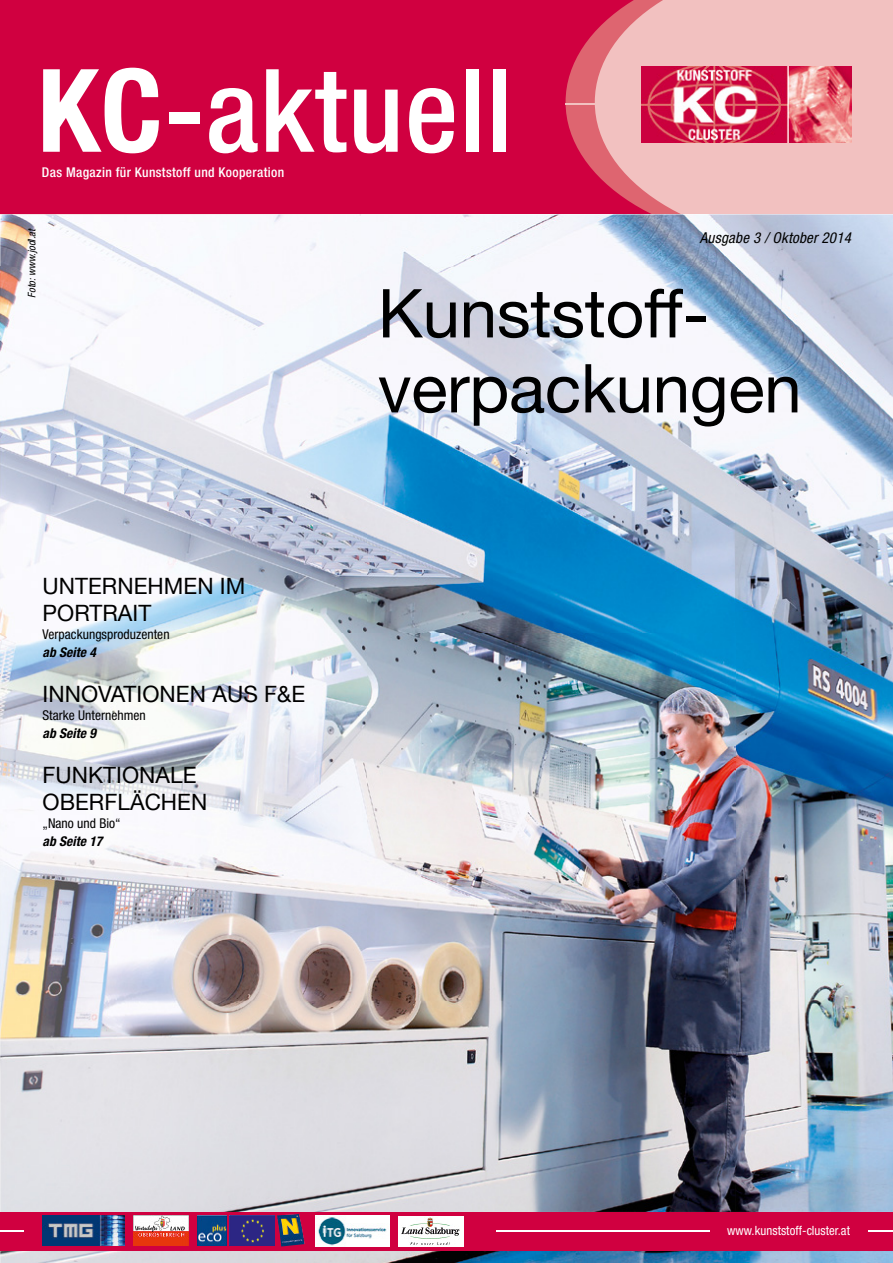
<style>
.page{position:relative;width:893px;height:1263px;background:#fff}
.page>*{position:absolute;margin:0;border:0;box-sizing:border-box;transform-origin:0 0}
.t1{font:500 condensed 115.5px "Helvetica Neue";letter-spacing:.01em;color:#fff}
.t2{font:67.5px/75px "Helvetica Neue";letter-spacing:-.005em;color:#000}
.t3{font:22.5px/27px "Helvetica Neue";letter-spacing:.005em;color:#000}
.t4{font:italic condensed 15px "Helvetica Neue";letter-spacing:.015em;color:#000}
.t5{font:condensed 13.5px "Helvetica Neue";letter-spacing:.005em;color:#000}
.t6{font:500 condensed 13.5px "Helvetica Neue";letter-spacing:.025em;color:#fff}
.t7{font:italic 700 condensed 13.5px "Helvetica Neue";letter-spacing:.005em;color:#000}
.t8{font:condensed 12.75px "Helvetica Neue";letter-spacing:.005em;color:#fff}
.t9{font:italic condensed 10.5px "Helvetica Neue";color:#000}
.s1{font-weight:700}
</style>
<div class="page">
<div style="left:0;top:0;width:893px;height:215px;background:#d00040"></div>
<svg style="left:566px;top:32px;width:29px;height:141px;fill:#de6570"></svg>
<svg style="left:595px;top:0;width:298px;height:214px;background:#efb3b5"></svg>
<img style="left:642px;top:66px;width:210px;height:77px">
<hr style="left:565px;top:104px;width:30px;height:1px;background:#f2c1c0">
<img style="left:0;top:214px;width:893px;height:1049px">
<div style="left:0;top:1212px;width:893px;height:38px;background:#d00040"></div>
<hr style="left:0;top:1230px;width:893px;height:1px;background:#fff">
<div style="left:24px;top:1215px;width:471px;height:30px;background:#d00040"></div>
<div style="left:710px;top:1225px;width:157px;height:12px;background:#d00040"></div>
<img style="left:197px;top:1216px;width:30px;height:29px">
<img style="left:277px;top:1214px;width:28px;height:32px">
<img style="left:43px;top:1216px;width:82px;height:30px">
<img style="left:134px;top:1215px;width:54px;height:31px">
<div style="left:398px;top:1216px;width:65px;height:30px;background:#fff"></div>
<img style="left:401px;top:1217px;width:58px;height:28px">
<img style="left:229px;top:1215px;width:46px;height:30px">
<img style="left:316px;top:1216px;width:73px;height:30px">
<h1 class="t1" style="left:37px;top:42px;width:476px"><span class="s1">KC</span>-aktuell</h1>
<p class="t6" style="left:42px;top:164px;width:244px">Das Magazin für Kunststoff und Kooperation</p>
<p class="t9" style="left:26px;top:298px;width:71px;rotate:-90deg">Foto: www.jodl.at</p>
<p class="t3" style="left:43px;top:574px;width:204px">UNTERNEHMEN IM<br>PORTRAIT</p>
<p class="t5" style="left:43px;top:626px;width:129px">Verpackungsproduzenten</p>
<p class="t7" style="left:43px;top:644px;width:55px">ab Seite 4</p>
<p class="t3" style="left:43px;top:682px;width:264px">INNOVATIONEN AUS F&amp;E</p>
<p class="t5" style="left:43px;top:707px;width:105px">Starke Unternehmen</p>
<p class="t7" style="left:43px;top:725px;width:55px">ab Seite 9</p>
<p class="t3" style="left:43px;top:763px;width:166px">FUNKTIONALE<br>OBERFLÄCHEN</p>
<p class="t5" style="left:43px;top:815px;width:80px">„Nano und Bio“</p>
<p class="t7" style="left:43px;top:833px;width:61px">ab Seite 17</p>
<p class="t4" style="left:700px;top:229px;width:153px">Ausgabe 3 / Oktober 2014</p>
<h2 class="t2" style="left:378px;top:280px;width:425px">Kunststoff&shy;verpackungen</h2>
<p class="t8" style="left:727px;top:1223px;width:124px">www.kunststoff-cluster.at</p>
</div>
